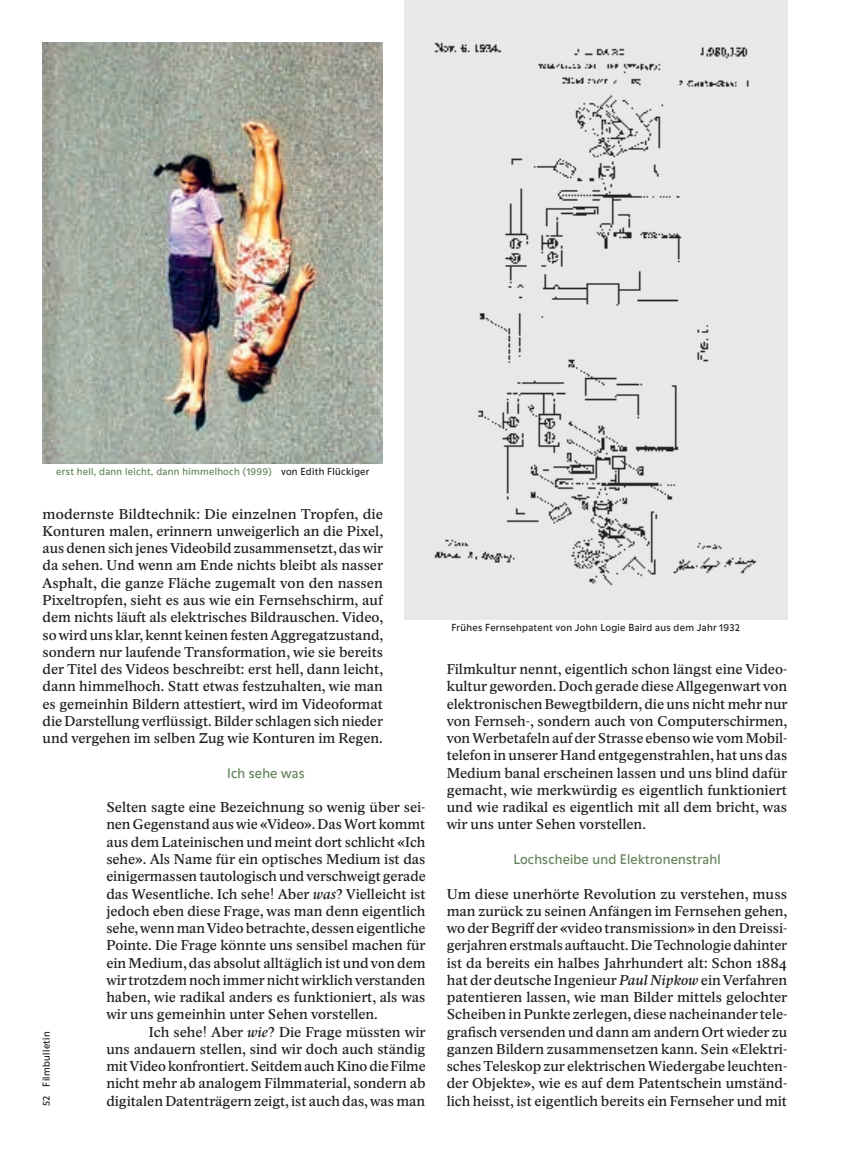
<style>
.page{position:relative;width:851px;height:1149px;background:#fff}
.page>*{position:absolute;margin:0;border:0;box-sizing:border-box;transform-origin:0 0}
.t1{font:14.25px/17.2px "Academica";color:#231f20;text-align:justify}
.t2{font:14.25px "RH Pluto";letter-spacing:.015em;color:#63845a}
.t3{font:10.5px "RH Pluto";letter-spacing:.03em;color:#231f20}
.t4{font:10.5px "RH Pluto";letter-spacing:.03em;color:#63845a}
.s1{color:#231f20}
.s2{font-style:italic}
</style>
<div class="page">
<img style="left:43px;top:43px;width:340px;height:420px">
<img style="left:404px;top:0;width:383px;height:619px">
<p class="t4" style="left:56px;top:464px;width:315px">erst hell, dann leicht, dann himmelhoch (1999) <span class="s1">von Edith Flückiger</span></p>
<p class="t1" style="left:43px;top:505px;width:342px">modernste Bildtechnik: Die einzelnen Tropfen, die Konturen malen, erinnern unweigerlich an die Pixel, aus denen sich jenes Videobild zusammensetzt, das wir da sehen. Und wenn am Ende nichts bleibt als nasser Asphalt, die ganze Fläche zugemalt von den nassen Pixeltropfen, sieht es aus wie ein Fernsehschirm, auf dem nichts läuft als elektrisches Bildrauschen. Video, so wird uns klar, kennt keinen festen Aggregatzustand, sondern nur laufende Transformation, wie sie bereits der Titel des Videos beschreibt: erst hell, dann leicht, dann himmelhoch. Statt etwas festzuhalten, wie man es gemeinhin Bildern attestiert, wird im Videoformat die Darstellung verflüssigt. Bilder schlagen sich nieder und vergehen im selben Zug wie Konturen im Regen.</p>
<p class="t2" style="left:227px;top:763px;width:79px">Ich sehe was</p>
<p class="t1" style="left:106px;top:798px;width:321px">Selten sagte eine Bezeichnung so wenig über sei&shy;nen Gegenstand aus wie «Video». Das Wort kommt aus dem Lateinischen und meint dort schlicht «Ich sehe». Als Name für ein optisches Medium ist das einigermassen tautologisch und verschweigt gerade das Wesentliche. Ich sehe! Aber <span class="s2">was</span>? Vielleicht ist jedoch eben diese Frage, was man denn eigentlich sehe, wenn man Video betrachte, dessen eigentliche Pointe. Die Frage könnte uns sensibel machen für ein Medium, das absolut alltäglich ist und von dem wir trotzdem noch immer nicht wirklich verstanden haben, wie radikal anders es funktioniert, als was wir uns gemeinhin unter Sehen vorstellen.</p>
<p class="t1" style="left:106px;top:1022px;width:321px;text-indent:43px">Ich sehe! Aber <span class="s2">wie</span>? Die Frage müssten wir uns andauern stellen, sind wir doch auch ständig mit Video konfrontiert. Seitdem auch Kino die Filme nicht mehr ab analogem Filmmaterial, sondern ab digitalen Datenträgern zeigt, ist auch das, was man</p>
<p class="t3" style="left:39px;top:1106px;width:76px;rotate:-90deg">52 Filmbulletin</p>
<p class="t3" style="left:451px;top:620px;width:290px">Frühes Fernsehpatent von John Logie Baird aus dem Jahr 1932</p>
<p class="t1" style="left:446px;top:660px;width:342px">Filmkultur nennt, eigentlich schon längst eine Video&shy;kultur geworden. Doch gerade diese Allgegenwart von elektronischen Bewegtbildern, die uns nicht mehr nur von Fernseh-, sondern auch von Computerschirmen, von Werbetafeln auf der Strasse ebenso wie vom Mobil&shy;telefon in unserer Hand entgegenstrahlen, hat uns das Medium banal erscheinen lassen und uns blind dafür gemacht, wie merkwürdig es eigentlich funktioniert und wie radikal es eigentlich mit all dem bricht, was wir uns unter Sehen vorstellen.</p>
<p class="t2" style="left:513px;top:849px;width:209px">Lochscheibe und Elektronenstrahl</p>
<p class="t1" style="left:446px;top:884px;width:342px;text-align:left">Um diese unerhörte Revolution zu verstehen, muss man zurück zu seinen Anfängen im Fernsehen gehen, wo der Begriff der «video transmission» in den Dreissi&shy;gerjahren erstmals auftaucht. Die Technologie dahinter ist da bereits ein halbes Jahrhundert alt: Schon<br>hat der deutsche Ingenieur <span class="s2">Paul Nipkow</span> ein Verfahren patentieren lassen, wie man Bilder mittels gelochter Scheiben in Punkte zerlegen, diese nacheinander tele&shy;grafisch versenden und dann am andern Ort wieder zu ganzen Bildern zusammensetzen kann. Sein «Elektri&shy;sches Teleskop zur elektrischen Wiedergabe leuchten&shy;der Objekte», wie es auf dem Patentschein umständ&shy;lich heisst, ist eigentlich bereits ein Fernseher und mit</p>
</div>
